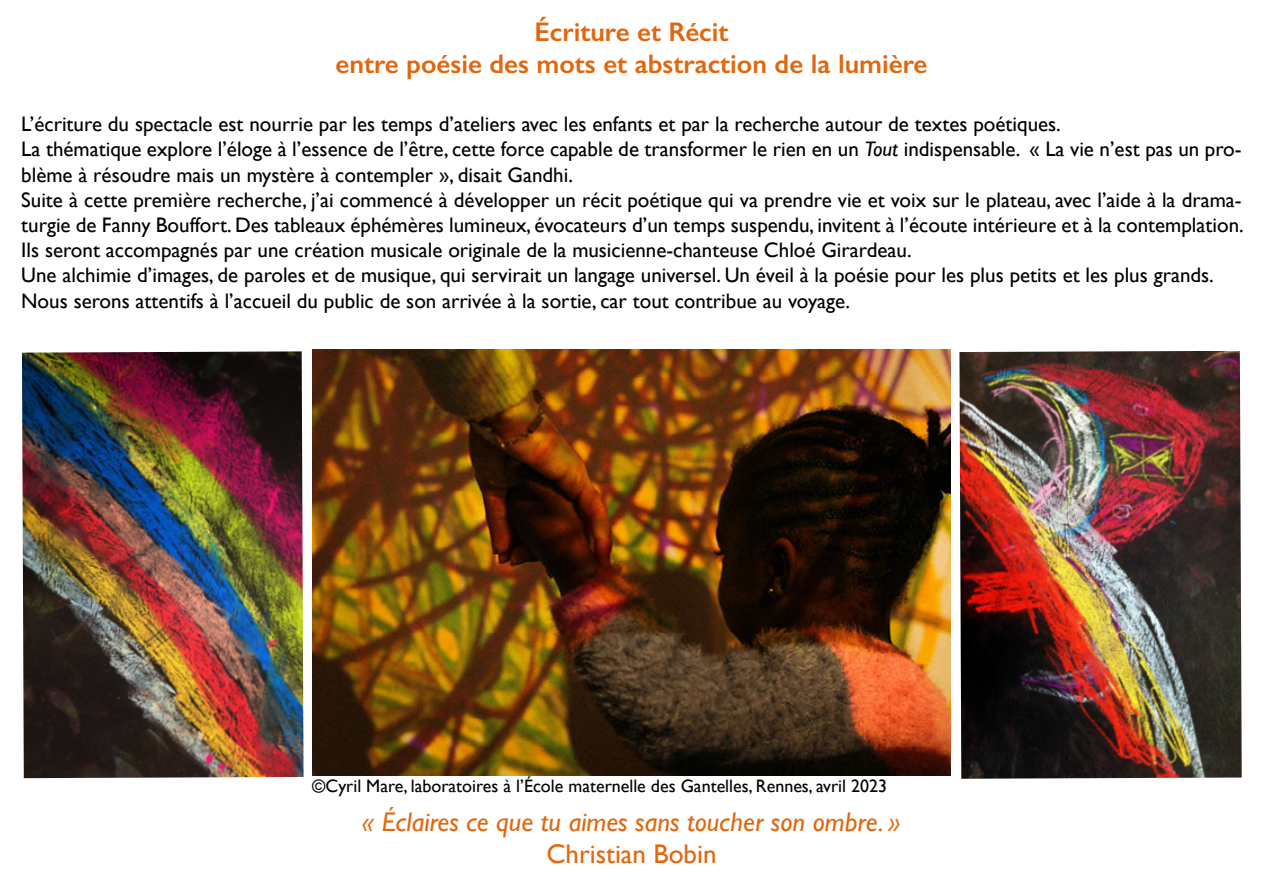
<style>
.page{position:relative;width:1263px;height:893px;background:#fff}
.page>*{position:absolute;margin:0;border:0;box-sizing:border-box;transform-origin:0 0}
.t1{font:600 27px/32.4px "Gill Sans";color:#e1670f;text-align:center}
.t2{font:italic 27px "Gill Sans";color:#e1670f}
.t3{font:27px "Gill Sans";color:#e1670f}
.t4{font:21px/25.2px "Gill Sans";color:#000}
.t5{font:18px "Gill Sans";color:#000}
.s1{font-style:italic}
</style>
<div class="page">
<img style="left:22px;top:351px;width:282px;height:427px">
<img style="left:959px;top:351px;width:283px;height:428px">
<img style="left:312px;top:350px;width:639px;height:425px">
<p class="t1" style="left:336px;top:15px;width:593px">Écriture et Récit<br>entre poésie des mots et abstraction de la lumière</p>
<p class="t4" style="left:21px;top:111px;width:1224px">L’écriture du spectacle est nourrie par les temps d’ateliers avec les enfants et par la recherche autour de textes poétiques.<br>La thématique explore l’éloge à l’essence de l’être, cette force capable de transformer le rien en un <span class="s1">Tout</span> indispensable. « La vie n’est pas un pro&shy;blème à résoudre mais un mystère à contempler », disait Gandhi.<br>Suite à cette première recherche, j’ai commencé à développer un récit poétique qui va prendre vie et voix sur le plateau, avec l’aide à la drama&shy;turgie de Fanny Bouffort. Des tableaux éphémères lumineux, évocateurs d’un temps suspendu, invitent à l’écoute intérieure et à la contemplation.<br>Ils seront accompagnés par une création musicale originale de la musicienne-chanteuse Chloé Girardeau.<br>Une alchimie d’images, de paroles et de musique, qui servirait un langage universel. Un éveil à la poésie pour les plus petits et les plus grands.<br>Nous serons attentifs à l’accueil du public de son arrivée à la sortie, car tout contribue au voyage.</p>
<p class="t5" style="left:312px;top:775px;width:576px">©Cyril Mare, laboratoires à l’École maternelle des Gantelles, Rennes, avril 2023</p>
<p class="t2" style="left:363px;top:806px;width:539px">« Éclaires ce que tu aimes sans toucher son ombre. »</p>
<p class="t3" style="left:546px;top:838px;width:172px">Christian Bobin</p>
</div>
